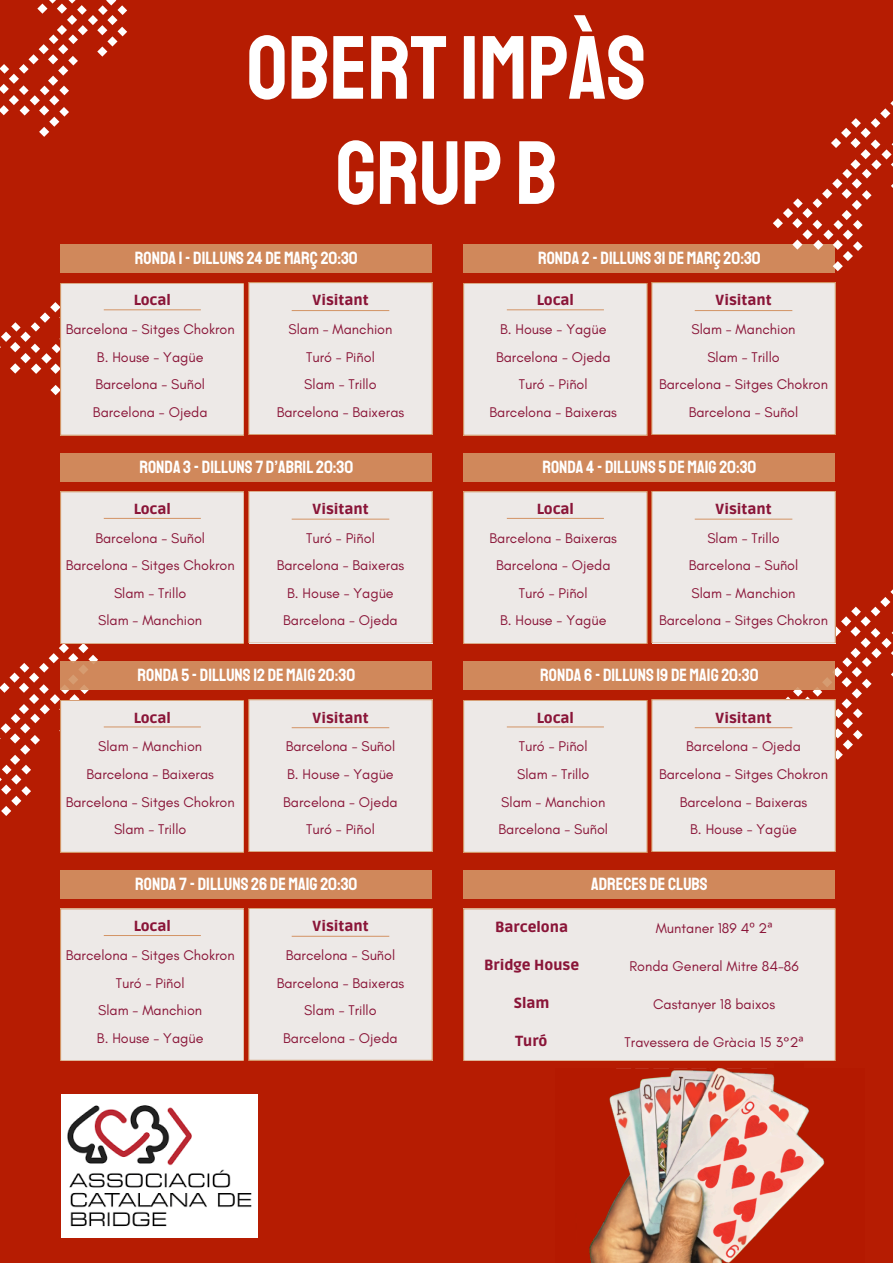
<style>
.page{position:relative;width:893px;height:1263px;background:#fff}
.page>*{position:absolute;margin:0;border:0;box-sizing:border-box;transform-origin:0 0}
.t1{font:90px/105.1px "Staatliches";color:#fff;text-align:center}
.t2{font:17.92px "Staatliches";color:#fff}
.t3{font:900 14.55px "Ruda";color:#8a1538}
.t4{font:14.33px "Glacial Indifference";color:#8a1538}
.s1{font-family:"Noto Sans"}
</style>
<div class="page">
<div style="left:0;top:0;width:892px;height:1262px;background:#b61c02"></div>
<div style="left:463px;top:244px;width:372px;height:29px;background:#d0885b"></div>
<div style="left:463px;top:283px;width:372px;height:152px;background:#ede9e7"></div>
<hr style="left:695px;top:310px;width:97px;height:1px;background:#d39364">
<svg style="left:773px;top:89px;width:120px;height:182px"></svg>
<svg style="left:0;top:0;width:127px;height:137px"></svg>
<div style="left:61px;top:453px;width:371px;height:28px;background:#d0885b"></div>
<div style="left:463px;top:453px;width:372px;height:28px;background:#d0885b"></div>
<svg style="left:0;top:491px;width:432px;height:361px"></svg>
<hr style="left:292px;top:727px;width:97px;height:1px;background:#d39364">
<svg style="left:463px;top:491px;width:430px;height:361px"></svg>
<hr style="left:695px;top:727px;width:97px;height:1px;background:#d39364">
<div style="left:61px;top:244px;width:371px;height:29px;background:#d0885b"></div>
<svg style="left:0;top:283px;width:432px;height:152px;background:#e5ccc6"></svg>
<hr style="left:292px;top:310px;width:97px;height:1px;background:#d39364">
<img style="left:62px;top:1094px;width:196px;height:143px">
<div style="left:463px;top:909px;width:372px;height:152px;background:#ede9e7"></div>
<div style="left:463px;top:870px;width:372px;height:28px;background:#d0885b"></div>
<img style="left:555px;top:1068px;width:309px;height:195px">
<img style="left:775px;top:1068px;width:28px;height:5px">
<div style="left:61px;top:870px;width:371px;height:28px;background:#d0885b"></div>
<div style="left:61px;top:908px;width:371px;height:153px;background:#ede9e7"></div>
<hr style="left:292px;top:936px;width:97px;height:1px;background:#d39364">
<p class="t1" style="left:247px;top:17px;width:401px">OBERT IMPÀS<br>GRUP B</p>
<h3 class="t2" style="left:135px;top:247px;width:224px">RONDA 1- DILLUNS 24 DE MARÇ 20:30</h3>
<p class="t2" style="left:538px;top:247px;width:224px">RONDA 2 - DILLUNS 31 DE MARÇ 20:30</p>
<h2 class="t3" style="left:134px;top:292px;width:39px">Local</h2>
<p class="t3" style="left:312px;top:292px;width:57px">Visitant</p>
<p class="t3" style="left:537px;top:292px;width:39px">Local</p>
<h1 class="t3" style="left:715px;top:292px;width:57px">Visitant</h1>
<p class="t4" style="left:66px;top:321px;width:170px">Barcelona - Sitges Chokron</p>
<p class="t4" style="left:97px;top:348px;width:108px">B. House - Yagüe</p>
<p class="t4" style="left:95px;top:376px;width:111px">Barcelona - Suñol</p>
<p class="t4" style="left:93px;top:403px;width:116px">Barcelona - Ojeda</p>
<p class="t4" style="left:288px;top:321px;width:105px">Slam - Manchion</p>
<p class="t4" style="left:306px;top:348px;width:70px">Turó - Piñol</p>
<h3 class="t4" style="left:304px;top:376px;width:74px">Slam - Trillo</h3>
<p class="t4" style="left:277px;top:403px;width:129px">Barcelona - Baixeras</p>
<p class="t4" style="left:500px;top:321px;width:108px">B. House - Yagüe</p>
<p class="t4" style="left:496px;top:348px;width:116px">Barcelona - Ojeda</p>
<p class="t4" style="left:519px;top:376px;width:70px">Turó - Piñol</p>
<p class="t4" style="left:489px;top:403px;width:129px">Barcelona - Baixeras</p>
<p class="t4" style="left:691px;top:321px;width:105px">Slam - Manchion</p>
<p class="t4" style="left:707px;top:348px;width:74px">Slam - Trillo</p>
<p class="t4" style="left:659px;top:376px;width:170px">Barcelona - Sitges Chokron</p>
<p class="t4" style="left:689px;top:403px;width:111px">Barcelona - Suñol</p>
<p class="t2" style="left:139px;top:456px;width:215px">RONDA 3 - DILLUNS 7 D’ABRIL 20:30</p>
<p class="t2" style="left:542px;top:456px;width:216px">RONDA 4 - DILLUNS 5 DE MAIG 20:30</p>
<p class="t3" style="left:134px;top:501px;width:39px">Local</p>
<h2 class="t3" style="left:312px;top:501px;width:57px">Visitant</h2>
<p class="t3" style="left:537px;top:501px;width:39px">Local</p>
<p class="t3" style="left:715px;top:501px;width:57px">Visitant</p>
<p class="t4" style="left:95px;top:529px;width:111px">Barcelona - Suñol</p>
<p class="t4" style="left:66px;top:557px;width:170px">Barcelona - Sitges Chokron</p>
<p class="t4" style="left:114px;top:584px;width:74px">Slam - Trillo</p>
<p class="t4" style="left:98px;top:612px;width:105px">Slam - Manchion</p>
<p class="t4" style="left:306px;top:529px;width:70px">Turó - Piñol</p>
<p class="t4" style="left:277px;top:557px;width:129px">Barcelona - Baixeras</p>
<p class="t4" style="left:287px;top:584px;width:108px">B. House - Yagüe</p>
<p class="t4" style="left:283px;top:612px;width:116px">Barcelona - Ojeda</p>
<h3 class="t4" style="left:489px;top:529px;width:129px">Barcelona - Baixeras</h3>
<p class="t4" style="left:496px;top:557px;width:116px">Barcelona - Ojeda</p>
<p class="t4" style="left:519px;top:584px;width:70px">Turó - Piñol</p>
<p class="t4" style="left:500px;top:612px;width:108px">B. House - Yagüe</p>
<h3 class="t4" style="left:707px;top:529px;width:74px">Slam - Trillo</h3>
<p class="t4" style="left:689px;top:557px;width:111px">Barcelona - Suñol</p>
<p class="t4" style="left:691px;top:584px;width:105px">Slam - Manchion</p>
<p class="t4" style="left:659px;top:612px;width:170px">Barcelona - Sitges Chokron</p>
<p class="t2" style="left:138px;top:664px;width:219px">RONDA 5 - DILLUNS 12 DE MAIG 20:30</p>
<p class="t2" style="left:540px;top:664px;width:220px">RONDA 6 - DILLUNS 19 DE MAIG 20:30</p>
<p class="t3" style="left:134px;top:709px;width:39px">Local</p>
<h3 class="t3" style="left:312px;top:709px;width:57px">Visitant</h3>
<p class="t3" style="left:537px;top:709px;width:39px">Local</p>
<p class="t3" style="left:715px;top:709px;width:57px">Visitant</p>
<p class="t4" style="left:98px;top:738px;width:105px">Slam - Manchion</p>
<h2 class="t4" style="left:86px;top:765px;width:129px">Barcelona - Baixeras</h2>
<h3 class="t4" style="left:66px;top:793px;width:170px">Barcelona - Sitges Chokron</h3>
<p class="t4" style="left:114px;top:820px;width:74px">Slam - Trillo</p>
<p class="t4" style="left:286px;top:738px;width:111px">Barcelona - Suñol</p>
<p class="t4" style="left:287px;top:765px;width:108px">B. House - Yagüe</p>
<p class="t4" style="left:283px;top:793px;width:116px">Barcelona - Ojeda</p>
<p class="t4" style="left:306px;top:820px;width:70px">Turó - Piñol</p>
<p class="t4" style="left:519px;top:738px;width:70px">Turó - Piñol</p>
<p class="t4" style="left:517px;top:765px;width:74px">Slam - Trillo</p>
<p class="t4" style="left:501px;top:793px;width:105px">Slam - Manchion</p>
<p class="t4" style="left:498px;top:820px;width:111px">Barcelona - Suñol</p>
<p class="t4" style="left:686px;top:738px;width:116px">Barcelona - Ojeda</p>
<p class="t4" style="left:659px;top:765px;width:170px">Barcelona - Sitges Chokron</p>
<p class="t4" style="left:680px;top:793px;width:129px">Barcelona - Baixeras</p>
<p class="t4" style="left:690px;top:820px;width:108px">B. House - Yagüe</p>
<h3 class="t2" style="left:135px;top:873px;width:224px">RONDA 7 - DILLUNS 26 DE MAIG 20:30</h3>
<p class="t2" style="left:591px;top:873px;width:118px">ADRECES DE CLUBS</p>
<h2 class="t3" style="left:134px;top:918px;width:39px">Local</h2>
<p class="t3" style="left:312px;top:918px;width:57px">Visitant</p>
<p class="t3" style="left:495px;top:919px;width:75px">Barcelona</p>
<p class="t4" style="left:655px;top:919px;width:118px">Muntaner 189 4<span class="s1">º</span> 2<span class="s1">ª</span></p>
<p class="t4" style="left:66px;top:946px;width:170px">Barcelona - Sitges Chokron</p>
<p class="t4" style="left:116px;top:974px;width:70px">Turó - Piñol</p>
<p class="t4" style="left:98px;top:1001px;width:105px">Slam - Manchion</p>
<p class="t4" style="left:97px;top:1029px;width:108px">B. House - Yagüe</p>
<p class="t4" style="left:286px;top:946px;width:111px">Barcelona - Suñol</p>
<p class="t4" style="left:277px;top:974px;width:129px">Barcelona - Baixeras</p>
<h3 class="t4" style="left:304px;top:1001px;width:74px">Slam - Trillo</h3>
<p class="t4" style="left:283px;top:1029px;width:116px">Barcelona - Ojeda</p>
<p class="t3" style="left:484px;top:957px;width:97px">Bridge House</p>
<p class="t3" style="left:514px;top:995px;width:37px">Slam</p>
<p class="t3" style="left:515px;top:1033px;width:33px">Turó</p>
<p class="t4" style="left:629px;top:957px;width:171px">Ronda General Mitre 84-86</p>
<p class="t4" style="left:653px;top:995px;width:123px">Castanyer 18 baixos</p>
<p class="t4" style="left:624px;top:1033px;width:181px">Travessera de Gràcia 15 3°2<span class="s1">ª</span></p>
</div>
